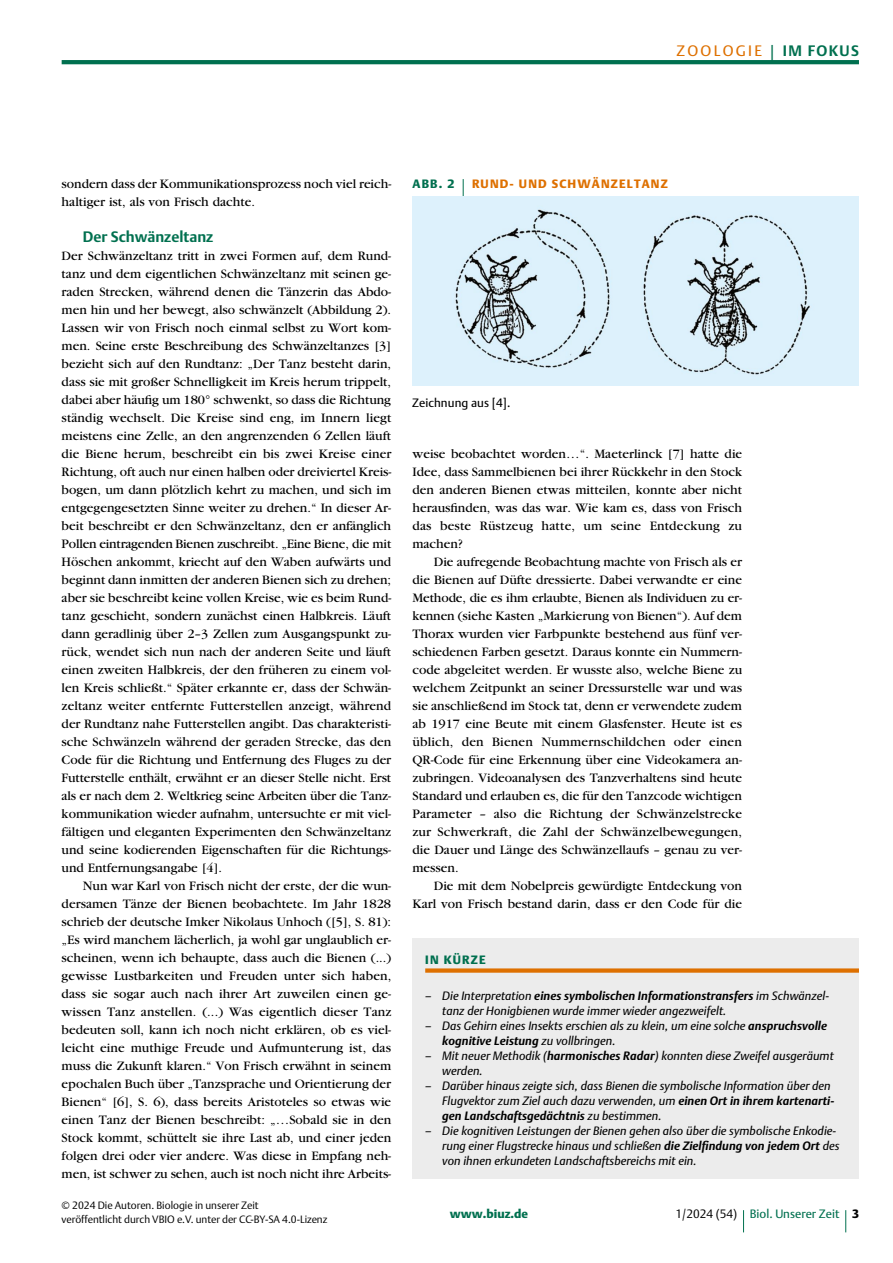
<style>
.page{position:relative;width:893px;height:1263px;background:#fff}
.page>*{position:absolute;margin:0;border:0;box-sizing:border-box;transform-origin:0 0}
.t1{font:15px "DTL Argo T";letter-spacing:.15em;color:#de7000}
.t2{font:700 15px "DTL Argo T";color:#00704f}
.t3{font:13.5px/18px "Garamond";color:#000;text-align:justify}
.t4{font:italic 12px/15px "DTL Argo T";letter-spacing:.005em;color:#000}
.t5{font:12px "DTL Argo T";color:#00704f}
.t6{font:12px "DTL Argo T Black";letter-spacing:.1em;color:#de7000}
.t7{font:12px "DTL Argo T";letter-spacing:.005em;color:#000}
.t8{font:12px "DTL Argo T Black";letter-spacing:.1em;color:#00704f}
.t9{font:12px "DTL Argo T Black";color:#00704f}
.t10{font:10.5px/13.5px "DTL Argo T Light";color:#000}
.s1{font-family:"Helvetica Neue";font-weight:300;font-size:24.75px;color:#00704f}
.s2{font-weight:700;color:#00704f}
.s3{font-weight:700}
.s4{font-family:"DTL Argo T Light";color:#000}
.s5{font-family:"DTL Argo T Black";color:#000}
</style>
<div class="page">
<svg style="left:743px;top:1210px;width:1px;height:22px"></svg>
<svg style="left:845px;top:1210px;width:1px;height:22px"></svg>
<hr style="left:62px;top:60px;width:797px;height:4px;background:#00704f">
<div style="left:412px;top:938px;width:447px;height:240px;background:#ececec"></div>
<svg style="left:463px;top:179px;width:1px;height:17px"></svg>
<div style="left:425px;top:968px;width:434px;height:5px;background:#de7000"></div>
<img style="left:412px;top:196px;width:447px;height:189px">
<p class="t1" style="left:677px;top:42px;width:184px">ZOOLOGIE <span class="s1">|</span> <span class="s2">IM FOKUS</span></p>
<p class="t3" style="left:62px;top:175px;width:331px">sondern dass der Kommunikationsprozess noch viel reich&shy;haltiger ist, als von Frisch dachte.</p>
<p class="t2" style="left:83px;top:228px;width:132px">Der Schwänzeltanz</p>
<p class="t3" style="left:62px;top:247px;width:331px">Der Schwänzeltanz tritt in zwei Formen auf, dem Rund&shy;tanz und dem eigentlichen Schwänzeltanz mit seinen ge&shy;raden Strecken, während denen die Tänzerin das Abdo&shy;men hin und her bewegt, also schwänzelt (Abbildung 2).<br>Lassen wir von Frisch noch einmal selbst zu Wort kom&shy;men. Seine erste Beschreibung des Schwänzeltanzes [3] bezieht sich auf den Rundtanz: „Der Tanz besteht darin, dass sie mit großer Schnelligkeit im Kreis herum trippelt, dabei aber häufg um 180° schwenkt, so dass die Richtung ständig wechselt. Die Kreise sind eng, im Innern liegt meistens eine Zelle, an den angrenzenden 6 Zellen läuft die Biene herum, beschreibt ein bis zwei Kreise einer Richtung, oft auch nur einen halben oder dreiviertel Kreis&shy;bogen, um dann plötzlich kehrt zu machen, und sich im entgegengesetzten Sinne weiter zu drehen.“ In dieser Ar&shy;beit beschreibt er den Schwänzeltanz, den er anfänglich Pollen eintragenden Bienen zuschreibt. „Eine Biene, die mit Höschen ankommt, kriecht auf den Waben aufwärts und beginnt dann inmitten der anderen Bienen sich zu drehen; aber sie beschreibt keine vollen Kreise, wie es beim Rund&shy;tanz geschieht, sondern zunächst einen Halbkreis. Läuft dann geradlinig über 2–3 Zellen zum Ausgangspunkt zu&shy;rück, wendet sich nun nach der anderen Seite und läuft einen zweiten Halbkreis, der den früheren zu einem vol&shy;len Kreis schließt.“ Später erkannte er, dass der Schwän&shy;zeltanz weiter entfernte Futterstellen anzeigt, während der Rundtanz nahe Futterstellen angibt. Das charakteristi&shy;sche Schwänzeln während der geraden Strecke, das den Code für die Richtung und Entfernung des Fluges zu der Futterstelle enthält, erwähnt er an dieser Stelle nicht. Erst als er nach dem 2. Weltkrieg seine Arbeiten über die Tanz&shy;kommunikation wieder aufnahm, untersuchte er mit viel&shy;fältigen und eleganten Experimenten den Schwänzeltanz und seine kodierenden Eigenschaften für die Richtungs&shy;und Entfernungsangabe [4].</p>
<p class="t3" style="left:62px;top:877px;width:331px;text-indent:21px">Nun war Karl von Frisch nicht der erste, der die wun&shy;dersamen Tänze der Bienen beobachtete. Im Jahr 1828 schrieb der deutsche Imker Nikolaus Unhoch ([5], S. 81): „Es wird manchem lächerlich, ja wohl gar unglaublich er&shy;scheinen, wenn ich behaupte, dass auch die Bienen (...) gewisse Lustbarkeiten und Freuden unter sich haben, dass sie sogar auch nach ihrer Art zuweilen einen ge&shy;wissen Tanz anstellen. (...) Was eigentlich dieser Tanz bedeuten soll, kann ich noch nicht erklären, ob es viel&shy;leicht eine muthige Freude und Aufmunterung ist, das muss die Zukunft klaren.“ Von Frisch erwähnt in seinem epochalen Buch über „Tanzsprache und Orientierung der Bienen“ [6], S. 6), dass bereits Aristoteles so etwas wie einen Tanz der Bienen beschreibt: „…Sobald sie in den Stock kommt, schüttelt sie ihre Last ab, und einer jeden folgen drei oder vier andere. Was diese in Empfang neh&shy;men, ist schwer zu sehen, auch ist noch nicht ihre Arbeits-</p>
<p class="t10" style="left:62px;top:1199px;width:267px">© 2024 Die Autoren. Biologie in unserer Zeit<br>veröffentlicht durch VBIO e.V. unter der CC-BY-SA 4.0-Lizenz</p>
<p class="t8" style="left:412px;top:176px;width:43px">ABB. 2</p>
<p class="t6" style="left:472px;top:176px;width:197px">RUND- UND SCHWÄNZELTANZ</p>
<p class="t7" style="left:412px;top:395px;width:100px">Zeichnung aus [4].</p>
<p class="t3" style="left:412px;top:445px;width:331px">weise beobachtet worden…“. Maeterlinck [7] hatte die Idee, dass Sammelbienen bei ihrer Rückkehr in den Stock den anderen Bienen etwas mitteilen, konnte aber nicht herausfnden, was das war. Wie kam es, dass von Frisch das beste Rüstzeug hatte, um seine Entdeckung zu machen?</p>
<p class="t3" style="left:412px;top:553px;width:331px;text-indent:21px">Die aufregende Beobachtung machte von Frisch als er die Bienen auf Düfte dressierte. Dabei verwandte er eine Methode, die es ihm erlaubte, Bienen als Individuen zu er&shy;kennen (siehe Kasten „Markierung von Bienen“). Auf dem Thorax wurden vier Farbpunkte bestehend aus fünf ver&shy;schiedenen Farben gesetzt. Daraus konnte ein Nummern&shy;code abgeleitet werden. Er wusste also, welche Biene zu welchem Zeitpunkt an seiner Dressurstelle war und was sie anschließend im Stock tat, denn er verwendete zudem ab 1917 eine Beute mit einem Glasfenster. Heute ist es üblich, den Bienen Nummernschildchen oder einen QR-Code für eine Erkennung über eine Videokamera an&shy;zubringen. Videoanalysen des Tanzverhaltens sind heute Standard und erlauben es, die für den Tanzcode wichtigen Parameter – also die Richtung der Schwänzelstrecke zur Schwerkraft, die Zahl der Schwänzelbewegungen, die Dauer und Länge des Schwänzellaufs – genau zu ver&shy;messen.</p>
<p class="t3" style="left:412px;top:877px;width:331px;text-align:right">Die mit dem Nobelpreis gewürdigte Entdeckung von<br>Karl von Frisch bestand darin, dass er den Code für die</p>
<p class="t8" style="left:425px;top:953px;width:62px">IN KÜRZE</p>
<p class="t4" style="left:442px;top:988px;width:388px;text-indent:-17px">– Die Interpretation <span class="s3">eines symbolischen Informationstransfers</span> im Schwänzel&shy;tanz der Honigbienen wurde immer wieder angezweifelt.</p>
<p class="t4" style="left:442px;top:1018px;width:386px;text-indent:-17px">– Das Gehirn eines Insekts erschien als zu klein, um eine solche <span class="s3">anspruchsvolle kognitive Leistung</span> zu vollbringen.</p>
<p class="t4" style="left:442px;top:1048px;width:393px;text-indent:-17px">– Mit neuer Methodik (<span class="s3">harmonisches Radar</span>) konnten diese Zweifel ausgeräumt werden.</p>
<p class="t4" style="left:442px;top:1078px;width:394px;text-indent:-17px">– Darüber hinaus zeigte sich, dass Bienen die symbolische Information über den<br>Flugvektor zum Ziel auch dazu verwenden, um <span class="s3">einen Ort in ihrem kartenarti&shy;gen Landschaftsgedächtnis</span> zu bestimmen.</p>
<p class="t4" style="left:442px;top:1123px;width:399px;text-indent:-17px">– Die kognitiven Leistungen der Bienen gehen also über die symbolische Enkodie&shy;rung einer Flugstrecke hinaus und schließen <span class="s3">die Zielfndung von jedem Ort</span> des von ihnen erkundeten Landschaftsbereichs mit ein.</p>
<p class="t9" style="left:450px;top:1207px;width:80px">www.biuz.de</p>
<p class="t5" style="left:675px;top:1207px;width:185px"><span class="s4">1/2024 (54)</span> Biol. Unserer Zeit <span class="s5">3</span></p>
</div>
